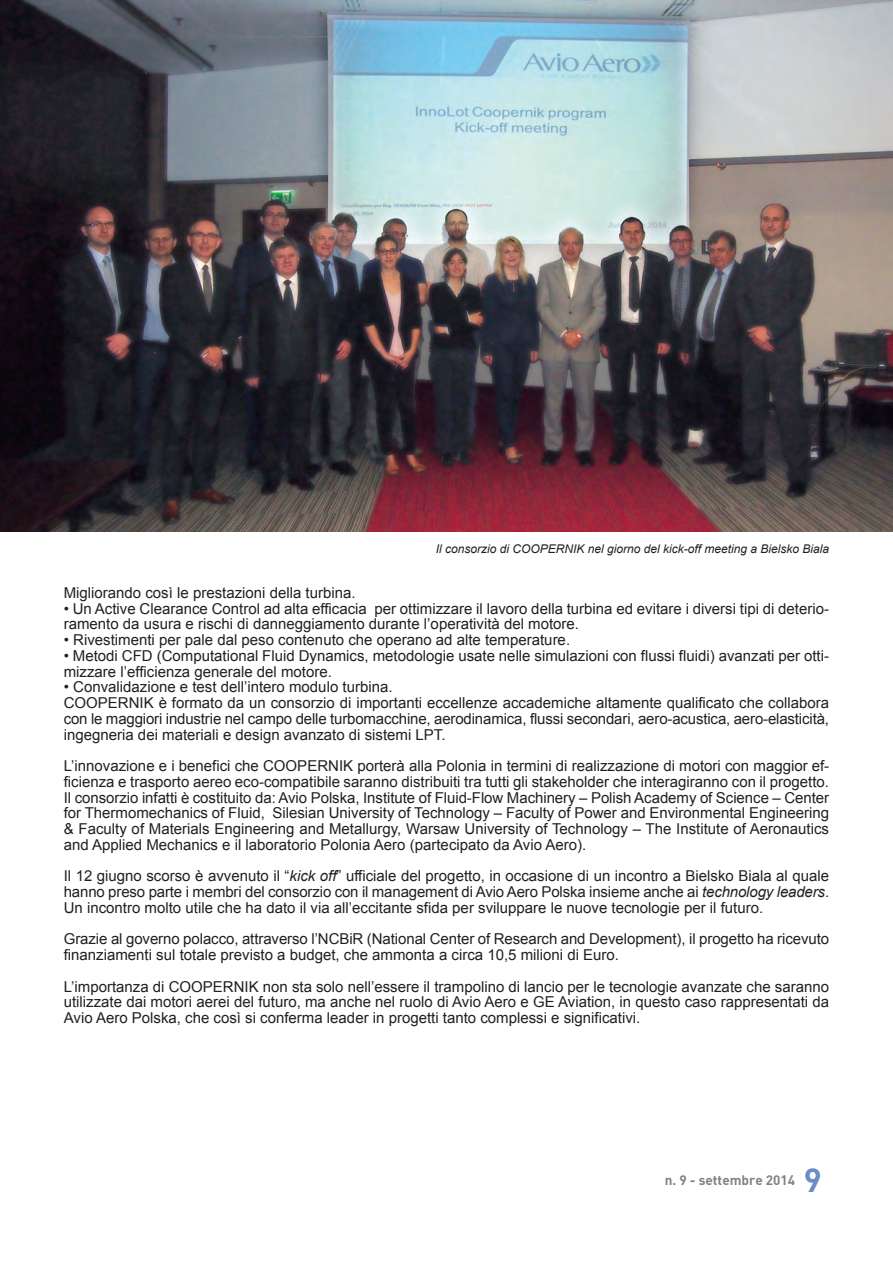
<style>
.page{position:relative;width:893px;height:1263px;background:#fff}
.page>*{position:absolute;margin:0;border:0;box-sizing:border-box;transform-origin:0 0}
.t1{font:33px "DIN Bold";color:#6b8cc8}
.t2{font:15px/15.8px "Arial";color:#231f20}
.t3{font:13.5px "DIN Bold";color:#808285}
.t4{font:italic 12px "Arial";color:#231f20}
.s1{font-style:italic}
</style>
<div class="page">
<img style="left:0;top:0;width:893px;height:531px">
<p class="t4" style="left:436px;top:542px;width:395px">Il consorzio di COOPERNIK nel giorno del kick-off meeting a Bielsko Biala</p>
<p class="t2" style="left:64px;top:585px;width:293px">Migliorando così le prestazioni della turbina.</p>
<p class="t2" style="left:64px;top:600px;width:767px">• Un Active Clearance Control ad alta efficacia per ottimizzare il lavoro della turbina ed evitare i diversi tipi di deterio&shy;ramento da usura e rischi di danneggiamento durante l’operatività del motore.</p>
<p class="t2" style="left:64px;top:632px;width:508px">• Rivestimenti per pale dal peso contenuto che operano ad alte temperature.</p>
<p class="t2" style="left:64px;top:648px;width:767px">• Metodi CFD (Computational Fluid Dynamics, metodologie usate nelle simulazioni con flussi fluidi) avanzati per otti&shy;mizzare l’efficienza generale del motore.</p>
<p class="t2" style="left:64px;top:679px;width:767px">• Convalidazione e test dell’intero modulo turbina.<br>COOPERNIK è formato da un consorzio di importanti eccellenze accademiche altamente qualificato che collabora con le maggiori industrie nel campo delle turbomacchine, aerodinamica, flussi secondari, aero-acustica, aero-elasticità, ingegneria dei materiali e design avanzato di sistemi LPT.</p>
<p class="t2" style="left:64px;top:758px;width:767px;text-align:justify">L’innovazione e i benefici che COOPERNIK porterà alla Polonia in termini di realizzazione di motori con maggior ef&shy;ficienza e trasporto aereo eco-compatibile saranno distribuiti tra tutti gli stakeholder che interagiranno con il progetto.<br>Il consorzio infatti è costituito da: Avio Polska, Institute of Fluid-Flow Machinery – Polish Academy of Science – Center for Thermomechanics of Fluid, Silesian University of Technology – Faculty of Power and Environmental Engineering &amp; Faculty of Materials Engineering and Metallurgy, Warsaw University of Technology – The Institute of Aeronautics and Applied Mechanics e il laboratorio Polonia Aero (partecipato da Avio Aero).</p>
<p class="t2" style="left:64px;top:868px;width:767px;text-align:justify">Il 12 giugno scorso è avvenuto il “<span class="s1">kick off</span>” ufficiale del progetto, in occasione di un incontro a Bielsko Biala al quale hanno preso parte i membri del consorzio con il management di Avio Aero Polska insieme anche ai <span class="s1">technology leaders</span>.<br>Un incontro molto utile che ha dato il via all’eccitante sfida per sviluppare le nuove tecnologie per il futuro.</p>
<p class="t2" style="left:64px;top:931px;width:767px">Grazie al governo polacco, attraverso l’NCBiR (National Center of Research and Development), il progetto ha ricevuto finanziamenti sul totale previsto a budget, che ammonta a circa 10,5 milioni di Euro.</p>
<p class="t2" style="left:64px;top:978px;width:767px;text-align:justify">L’importanza di COOPERNIK non sta solo nell’essere il trampolino di lancio per le tecnologie avanzate che saranno utilizzate dai motori aerei del futuro, ma anche nel ruolo di Avio Aero e GE Aviation, in questo caso rappresentati da Avio Aero Polska, che così si conferma leader in progetti tanto complessi e significativi.</p>
<p class="t3" style="left:665px;top:1171px;width:132px">n. 9 - settembre 2014</p>
<h1 class="t1" style="left:804px;top:1159px;width:19px">9</h1>
</div>
